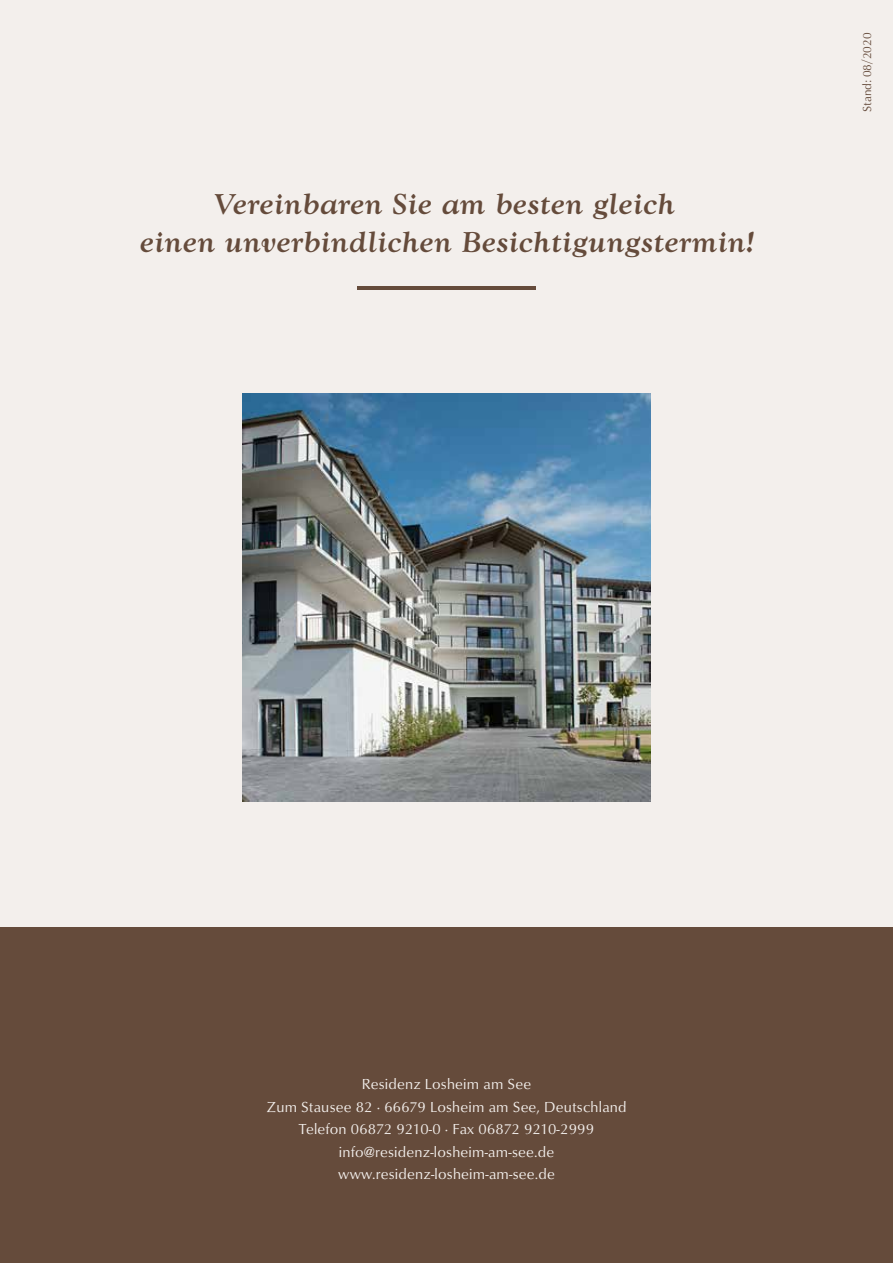
<style>
.page{position:relative;width:893px;height:1263px;background:#f3efec}
.page>*{position:absolute;margin:0;border:0;box-sizing:border-box;transform-origin:0 0}
.t1{font:30px/37.5px "Goudy T Med Ita";color:#654b3b;text-align:center}
.t2{font:15px/22.5px "O004 T";letter-spacing:.015em;color:#f3efec;text-align:center}
.t3{font:12px "O004 T";color:#654b3b}
</style>
<div class="page">
<div style="left:0;top:927px;width:893px;height:336px;background:#654b3b"></div>
<img style="left:242px;top:393px;width:409px;height:409px">
<hr style="left:357px;top:286px;width:179px;height:3px;background:#654b3b">
<h1 class="t1" style="left:140px;top:185px;width:617px">Vereinbaren Sie am besten gleich<br>einen unverbindlichen Besichtigungstermin!</h1>
<p class="t3" style="left:860px;top:112px;width:81px;rotate:-90deg">Stand: 08/2020</p>
<p class="t2" style="left:266px;top:1073px;width:362px">Residenz Losheim am See<br>Zum Stausee 82 · 66679 Losheim am See, Deutschland Telefon 06872 9210-0 · Fax 06872 9210-2999 info@residenz-losheim-am-see.de www.residenz-losheim-am-see.de</p>
</div>
